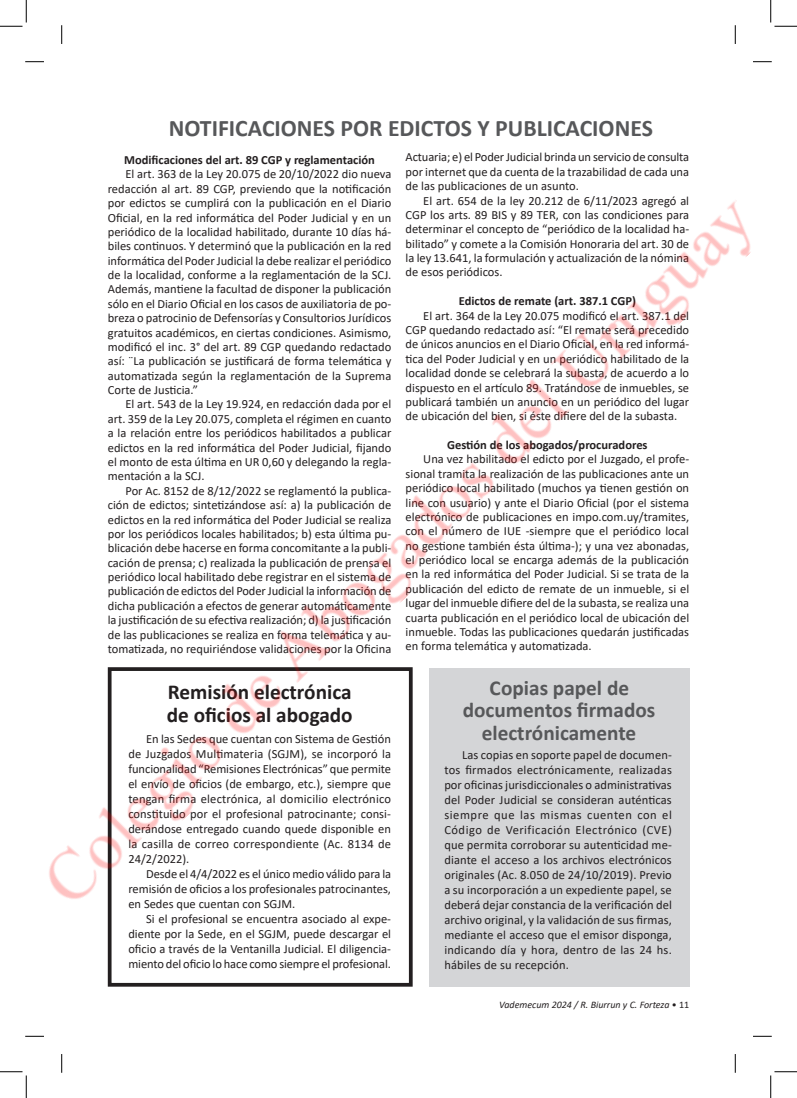
<style>
.page{position:relative;width:797px;height:1098px;background:#fff}
.page>*{position:absolute;margin:0;border:0;box-sizing:border-box;transform-origin:0 0}
.t1{font:700 23.75px "Calibri";color:#57585a}
.t2{font:700 21.25px/22.5px "Calibri";color:#57585a;text-align:center}
.t3{font:700 21.25px/22.5px "Calibri";color:#231f20}
.t4{font:12.5px/14.4px "Calibri";color:#231f20;text-align:justify}
.t5{font:700 12.5px "Calibri";color:#231f20}
.t6{font:italic 10px "Calibri";color:#231f20}
.s1{font-style:normal}
</style>
<div class="page">
<div style="left:429px;top:668px;width:260px;height:318px;background:#d4d5d7"></div>
<svg style="left:107px;top:918px;width:306px;height:69px"></svg>
<svg style="left:25px;top:61px;width:19px;height:1px"></svg>
<svg style="left:753px;top:61px;width:18px;height:1px"></svg>
<svg style="left:25px;top:1035px;width:19px;height:2px"></svg>
<svg style="left:753px;top:1035px;width:18px;height:2px"></svg>
<svg style="left:61px;top:25px;width:1px;height:19px"></svg>
<svg style="left:61px;top:1054px;width:1px;height:19px"></svg>
<svg style="left:734px;top:25px;width:2px;height:19px"></svg>
<svg style="left:734px;top:1054px;width:2px;height:19px"></svg>
<svg style="left:0;top:0;width:27px;height:27px"></svg>
<svg style="left:0;top:1071px;width:27px;height:27px"></svg>
<svg style="left:770px;top:0;width:27px;height:27px"></svg>
<svg style="left:770px;top:1071px;width:27px;height:27px"></svg>
<img style="left:49px;top:200px;width:702px;height:718px">
<h1 class="t1" style="left:169px;top:112px;width:485px">NOTIFICACIONES POR EDICTOS Y PUBLICACIONES</h1>
<p class="t5" style="left:124px;top:151px;width:252px">Modificaciones del art. 89 CGP y reglamentación</p>
<p class="t4" style="left:108px;top:167px;width:285px;text-indent:18px">El art. 363 de la Ley 20.075 de 20/10/2022 dio nueva redacción al art. 89 CGP, previendo que la notificación por edictos se cumplirá con la publicación en el Diario Oficial, en la red informática del Poder Judicial y en un periódico de la localidad habilitado, durante 10 días há&shy;biles continuos. Y determinó que la publicación en la red informática del Poder Judicial la debe realizar el periódico de la localidad, conforme a la reglamentación de la SCJ.<br>Además, mantiene la facultad de disponer la publicación sólo en el Diario Oficial en los casos de auxiliatoria de po&shy;breza o patrocinio de Defensorías y Consultorios Jurídicos gratuitos académicos, en ciertas condiciones. Asimismo, modificó el inc. 3° del art. 89 CGP quedando redactado así: ¨La publicación se justificará de forma telemática y automatizada según la reglamentación de la Suprema Corte de Justicia.”</p>
<p class="t4" style="left:108px;top:397px;width:285px;text-indent:18px">El art. 543 de la Ley 19.924, en redacción dada por el art. 359 de la Ley 20.075, completa el régimen en cuanto a la relación entre los periódicos habilitados a publicar edictos en la red informática del Poder Judicial, fijando el monto de esta última en UR 0,60 y delegando la regla&shy;mentación a la SCJ.</p>
<p class="t4" style="left:108px;top:483px;width:285px;text-indent:18px">Por Ac. 8152 de 8/12/2022 se reglamentó la publica&shy;ción de edictos; sintetizándose así: a) la publicación de edictos en la red informática del Poder Judicial se realiza por los periódicos locales habilitados; b) esta última pu&shy;blicación debe hacerse en forma concomitante a la publi&shy;cación de prensa; c) realizada la publicación de prensa el periódico local habilitado debe registrar en el sistema de publicación de edictos del Poder Judicial la información de dicha publicación a efectos de generar automáticamente la justificación de su efectiva realización; d) la justificación de las publicaciones se realiza en forma telemática y au&shy;tomatizada, no requiriéndose validaciones por la Oficina</p>
<h2 class="t3" style="left:167px;top:681px;width:187px">Remisión electrónica de oficios al abogado</h2>
<p class="t4" style="left:128px;top:731px;width:264px;line-height:15px;text-indent:18px">En las Sedes que cuentan con Sistema de Gestión de Juzgados Multimateria (SGJM), se incorporó la funcionalidad “Remisiones Electrónicas” que permite el envío de oficios (de embargo, etc.), siempre que tengan firma electrónica, al domicilio electrónico constituido por el profesional patrocinante; consi&shy;derándose entregado cuando quede disponible en la casilla de correo correspondiente (Ac. 8134 de 24/2/2022).</p>
<p class="t4" style="left:128px;top:866px;width:264px;line-height:15px;text-indent:18px">Desde el 4/4/2022 es el único medio válido para la remisión de oficios a los profesionales patrocinantes, en Sedes que cuentan con SGJM.</p>
<p class="t4" style="left:128px;top:911px;width:264px;line-height:15px;text-indent:18px">Si el profesional se encuentra asociado al expe&shy;diente por la Sede, en el SGJM, puede descargar el oficio a través de la Ventanilla Judicial. El diligencia&shy;miento del oficio lo hace como siempre el profesional.</p>
<p class="t4" style="left:405px;top:150px;width:285px">Actuaria; e) el Poder Judicial brinda un servicio de consulta por internet que da cuenta de la trazabilidad de cada una de las publicaciones de un asunto.</p>
<p class="t4" style="left:405px;top:193px;width:285px;text-indent:18px">El art. 654 de la ley 20.212 de 6/11/2023 agregó al CGP los arts. 89 BIS y 89 TER, con las condiciones para determinar el concepto de “periódico de la localidad ha&shy;bilitado” y comete a la Comisión Honoraria del art. 30 de la ley 13.641, la formulación y actualización de la nómina de esos periódicos.</p>
<p class="t5" style="left:459px;top:292px;width:179px">Edictos de remate (art. 387.1 CGP)</p>
<p class="t4" style="left:405px;top:308px;width:285px;text-indent:18px">El art. 364 de la Ley 20.075 modificó el art. 387.1 del CGP quedando redactado así: “El remate será precedido de únicos anuncios en el Diario Oficial, en la red informá&shy;tica del Poder Judicial y en un periódico habilitado de la localidad donde se celebrará la subasta, de acuerdo a lo dispuesto en el artículo 89. Tratándose de inmuebles, se publicará también un anuncio en un periódico del lugar de ubicación del bien, si éste difiere del de la subasta.</p>
<p class="t5" style="left:447px;top:436px;width:202px">Gestión de los abogados/procuradores</p>
<p class="t4" style="left:405px;top:452px;width:285px;text-indent:18px">Una vez habilitado el edicto por el Juzgado, el profe&shy;sional tramita la realización de las publicaciones ante un periódico local habilitado (muchos ya tienen gestión on line con usuario) y ante el Diario Oficial (por el sistema electrónico de publicaciones en impo.com.uy/tramites, con el número de IUE -siempre que el periódico local no gestione también ésta última-); y una vez abonadas, el periódico local se encarga además de la publicación en la red informática del Poder Judicial. Si se trata de la publicación del edicto de remate de un inmueble, si el lugar del inmueble difiere del de la subasta, se realiza una cuarta publicación en el periódico local de ubicación del inmueble. Todas las publicaciones quedarán justificadas en forma telemática y automatizada.</p>
<h2 class="t2" style="left:462px;top:676px;width:194px">Copias papel de documentos firmados electrónicamente</h2>
<p class="t4" style="left:444px;top:747px;width:229px;line-height:15px;text-indent:18px">Las copias en soporte papel de documen&shy;tos firmados electrónicamente, realizadas por oficinas jurisdiccionales o administrativas del Poder Judicial se consideran auténticas siempre que las mismas cuenten con el Código de Verificación Electrónico (CVE) que permita corroborar su autenticidad me&shy;diante el acceso a los archivos electrónicos originales (Ac. 8.050 de 24/10/2019). Previo a su incorporación a un expediente papel, se deberá dejar constancia de la verificación del archivo original, y la validación de sus firmas, mediante el acceso que el emisor disponga, indicando día y hora, dentro de las 24 hs. hábiles de su recepción.</p>
<p class="t6" style="left:499px;top:998px;width:191px">Vademecum 2024 / R. Biurrun y C. Forteza <span class="s1">• 11</span></p>
</div>
